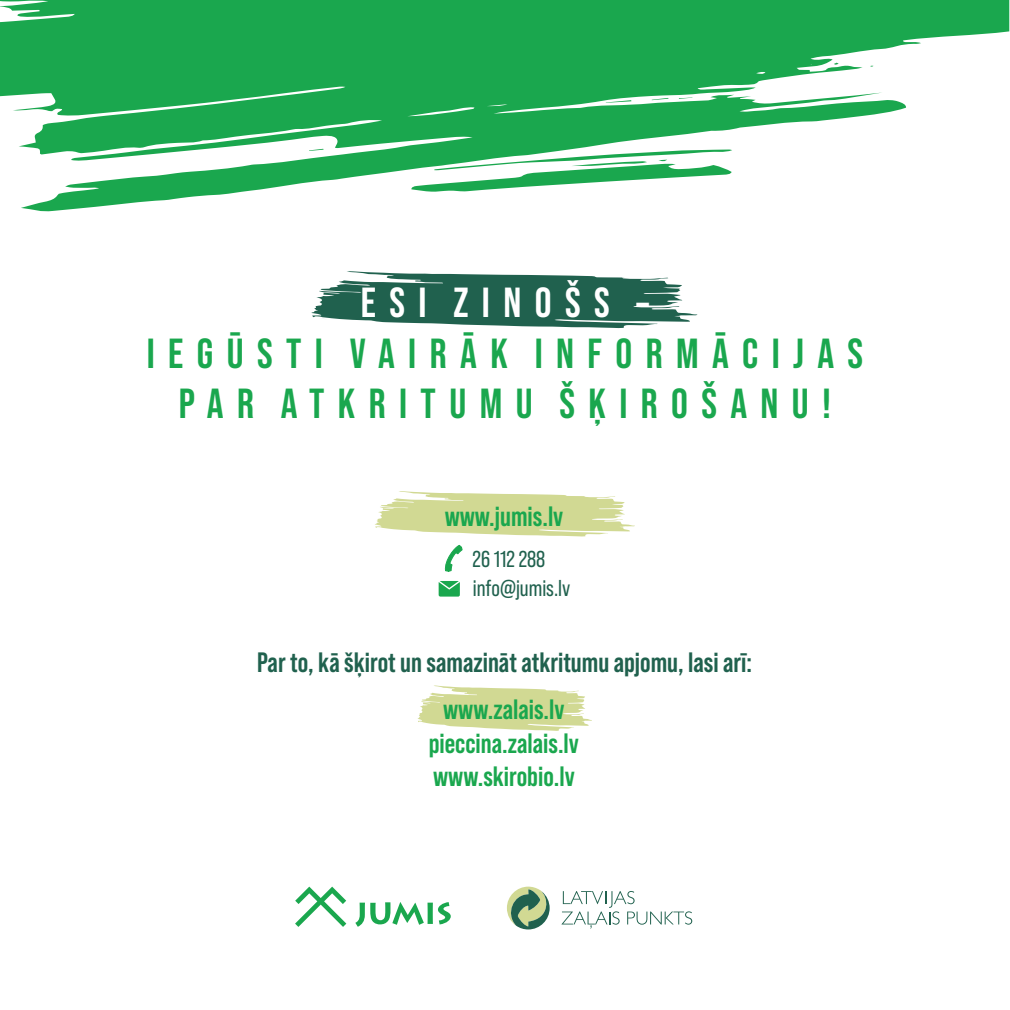
<style>
.page{position:relative;width:1010px;height:1010px;background:#fff}
.page>*{position:absolute;margin:0;border:0;box-sizing:border-box;transform-origin:0 0}
.t1{font:700 42px/50.4px "Bebas Neue Pro";letter-spacing:.32em;color:#1aa74e;text-align:center}
.t2{font:700 42px "Bebas Neue Pro";letter-spacing:.32em;color:#fff}
.t3{font:700 28px/33.6px "Bebas Neue Pro";color:#1aa74e;text-align:center}
.t4{font:700 28px "Bebas Neue Pro";color:#20614e}
.t5{font:23.1px/28.7px "Bebas Neue Pro";color:#20614e}
</style>
<div class="page">
<svg style="left:0;top:0;width:1009px;height:211px;fill:#1aa74e"></svg>
<svg style="left:417px;top:685px;width:175px;height:46px"></svg>
<svg style="left:311px;top:271px;width:386px;height:57px"></svg>
<svg style="left:375px;top:491px;width:260px;height:45px"></svg>
<svg style="left:444px;top:544px;width:19px;height:28px"></svg>
<svg style="left:439px;top:581px;width:21px;height:15px"></svg>
<svg style="left:507px;top:886px;width:43px;height:43px"></svg>
<svg style="left:561px;top:891px;width:131px;height:38px"></svg>
<svg style="left:295px;top:886px;width:51px;height:41px"></svg>
<svg style="left:355px;top:902px;width:96px;height:25px"></svg>
<h1 class="t2" style="left:361px;top:283px;width:290px">ESI ZINOŠS –</h1>
<h1 class="t1" style="left:147px;top:329px;width:718px">IEGŪSTI VAIRĀK INFORMĀCIJAS<br>PAR ATKRITUMU ŠĶIROŠANU!</h1>
<p class="t3" style="left:445px;top:500px;width:120px">www.jumis.lv</p>
<p class="t5" style="left:472px;top:545px;width:99px">26 112 288 info@jumis.lv</p>
<p class="t4" style="left:257px;top:649px;width:496px">Par to, kā šķirot un samazināt atkritumu apjomu, lasi arī:</p>
<p class="t3" style="left:429px;top:693px;width:152px">www.zalais.lv pieccina.zalais.lv www.skirobio.lv</p>
</div>
